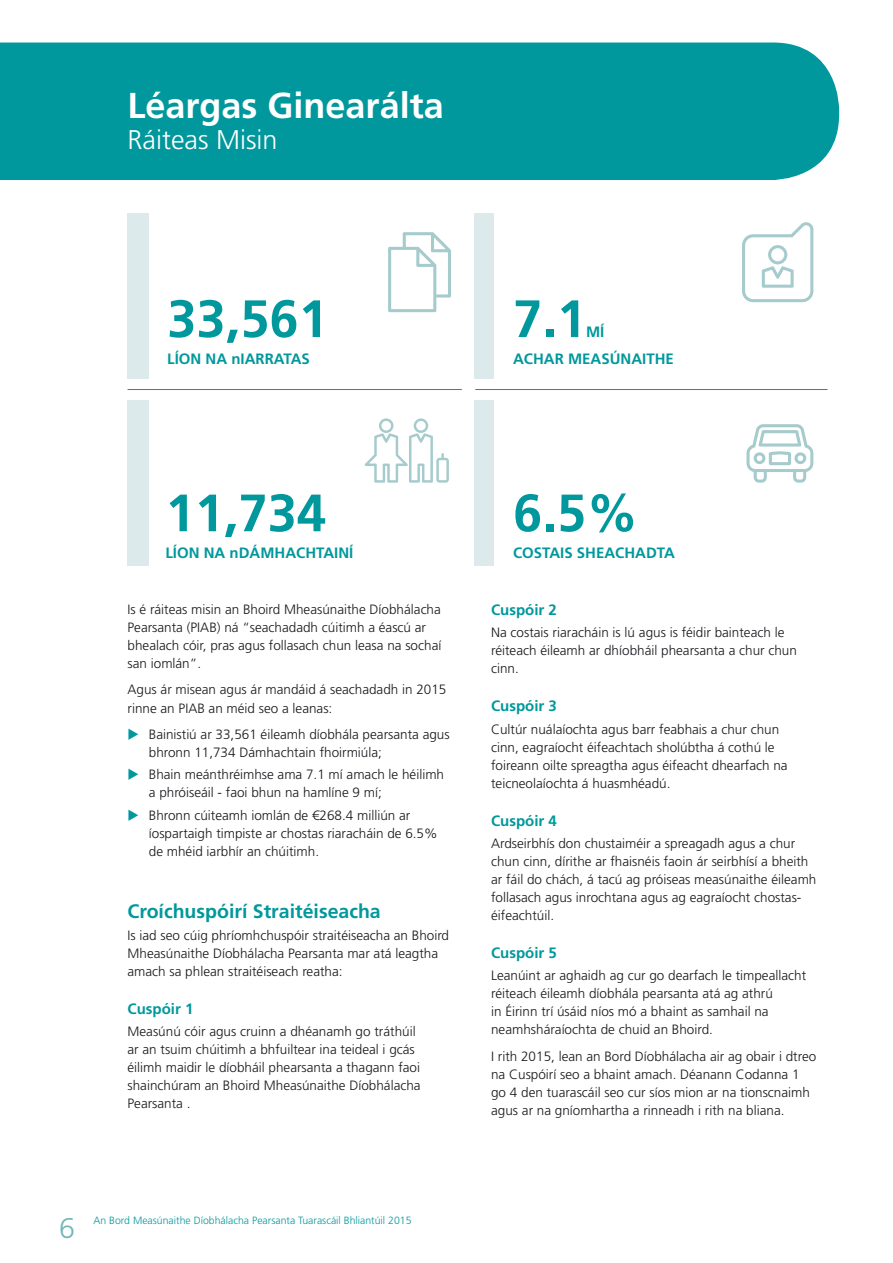
<style>
.page{position:relative;width:893px;height:1263px;background:#fff}
.page>*{position:absolute;margin:0;border:0;box-sizing:border-box;transform-origin:0 0}
.t1{font:700 52.5px "Frutiger LT Std";color:#00989c}
.SECTION_HEAD{font:700 36px "Frutiger LT Std";color:#fff}
.Folio{font:300 28.5px "Frutiger LT Std";color:#71b6b8}
.SECTION_SUBHEAD{font:300 27px "Frutiger LT Std";color:#fff}
.t2{font:700 19.5px "Frutiger LT Std";color:#00989c}
.t3{font:700 15px/26.5px "Frutiger LT Std";color:#00989c;text-align:center}
.Body_0-0__2{font:300 13.5px/18px "Frutiger LT Std";color:#1a171c}
.Body_5-5__1{font:300 13.5px/18px "Frutiger LT Std";color:#1a171c}
.Body_5-5__2{font:300 13.5px/18px "Frutiger LT Std";color:#1a171c}
.t4{font:300 10.5px "Frutiger LT Std";color:#00989c}
.s1{color:#00989c}
</style>
<div class="page">
<div style="left:128px;top:213px;width:21px;height:165px;background:#dceaeb"></div>
<div style="left:128px;top:400px;width:21px;height:166px;background:#dceaeb"></div>
<div style="left:474px;top:213px;width:19px;height:165px;background:#dceaeb"></div>
<div style="left:474px;top:400px;width:19px;height:166px;background:#dceaeb"></div>
<svg style="left:388px;top:232px;width:63px;height:80px"></svg>
<svg style="left:746px;top:424px;width:67px;height:59px"></svg>
<svg style="left:742px;top:222px;width:71px;height:80px"></svg>
<hr style="left:128px;top:389px;width:334px;height:1px;background:#00989c">
<hr style="left:475px;top:389px;width:352px;height:1px;background:#00989c">
<svg style="left:365px;top:418px;width:84px;height:65px"></svg>
<div style="left:0;top:43px;width:839px;height:137px;background:#00989c"></div>
<p class="SECTION_HEAD" style="left:128px;top:84px;width:318px">Léargas Ginearálta</p>
<p class="SECTION_SUBHEAD" style="left:128px;top:125px;width:152px">Ráiteas Misin</p>
<h1 class="t1" style="left:167px;top:288px;width:162px">33,561</h1>
<p class="t3" style="left:167px;top:345px;width:144px">LÍON NA nIARRATAS</p>
<h1 class="t1" style="left:513px;top:288px;width:74px">7.1</h1>
<p class="t3" style="left:513px;top:319px;width:162px">MÍ<br>ACHAR MEASÚNAITHE</p>
<h1 class="t1" style="left:165px;top:482px;width:162px">11,734</h1>
<p class="t3" style="left:165px;top:539px;width:189px">LÍON NA nDÁMHACHTAINÍ</p>
<p class="Body_0-0__2" style="left:128px;top:600px;width:315px">Is é ráiteas misin an Bhoird Mheasúnaithe Díobhálacha Pearsanta (PIAB) ná “seachadadh cúitimh a éascú ar bhealach cóir, pras agus follasach chun leasa na sochaí san iomlán”.</p>
<p class="Body_0-0__2" style="left:128px;top:681px;width:320px">Agus ár misean agus ár mandáid á seachadadh in 2015 rinne an PIAB an méid seo a leanas:</p>
<p class="Body_5-5__1" style="left:149px;top:725px;width:302px;text-indent:-21px"><span class="s1">◆</span> Bainistiú ar 33,561 éileamh díobhála pearsanta agus bhronn 11,734 Dámhachtain fhoirmiúla;</p>
<p class="Body_5-5__1" style="left:149px;top:766px;width:297px;text-indent:-21px"><span class="s1">◆</span> Bhain meánthréimhse ama 7.1 mí amach le héilimh a phróiseáil - faoi bhun na hamlíne 9 mí;</p>
<p class="Body_5-5__2" style="left:149px;top:806px;width:290px;text-indent:-21px"><span class="s1">◆</span> Bhronn cúiteamh iomlán de €268.4 milliún ar íospartaigh timpiste ar chostas riaracháin de 6.5% de mhéid iarbhír an chúitimh.</p>
<h2 class="t2" style="left:128px;top:899px;width:255px">Croíchuspóirí Straitéiseacha</h2>
<p class="Body_0-0__2" style="left:128px;top:926px;width:323px">Is iad seo cúig phríomhchuspóir straitéiseacha an Bhoird<br>Mheasúnaithe Díobhálacha Pearsanta mar atá leagtha amach sa phlean straitéiseach reatha:</p>
<h3 class="t3" style="left:128px;top:996px;width:67px">Cuspóir 1</h3>
<p class="Body_0-0__2" style="left:128px;top:1023px;width:295px">Measúnú cóir agus cruinn a dhéanamh go tráthúil ar an tsuim chúitimh a bhfuiltear ina teideal i gcás éilimh maidir le díobháil phearsanta a thagann faoi shainchúram an Bhoird Mheasúnaithe Díobhálacha Pearsanta .</p>
<p class="Folio" style="left:59px;top:1211px;width:17px">6</p>
<p class="t4" style="left:94px;top:1214px;width:320px">An Bord Measúnaithe Díobhálacha Pearsanta Tuarascáil Bhliantúil 2015</p>
<h1 class="t1" style="left:513px;top:482px;width:127px">6.5%</h1>
<p class="t3" style="left:513px;top:539px;width:163px">COSTAIS SHEACHADTA</p>
<h3 class="t3" style="left:491px;top:597px;width:67px">Cuspóir 2</h3>
<p class="Body_0-0__2" style="left:491px;top:624px;width:307px">Na costais riaracháin is lú agus is féidir bainteach le réiteach éileamh ar dhíobháil phearsanta a chur chun cinn.</p>
<h3 class="t3" style="left:491px;top:693px;width:67px">Cuspóir 3</h3>
<p class="Body_0-0__2" style="left:491px;top:720px;width:298px">Cultúr nuálaíochta agus barr feabhais a chur chun cinn, eagraíocht éifeachtach sholúbtha á cothú le foireann oilte spreagtha agus éifeacht dhearfach na teicneolaíochta á huasmhéadú.</p>
<h3 class="t3" style="left:491px;top:807px;width:67px">Cuspóir 4</h3>
<p class="Body_0-0__2" style="left:491px;top:834px;width:327px">Ardseirbhís don chustaiméir a spreagadh agus a chur chun cinn, dírithe ar fhaisnéis faoin ár seirbhísí a bheith ar fáil do chách, á tacú ag próiseas measúnaithe éileamh follasach agus inrochtana agus ag eagraíocht chostas&shy;éifeachtúil.</p>
<h3 class="t3" style="left:491px;top:939px;width:67px">Cuspóir 5</h3>
<p class="Body_0-0__2" style="left:491px;top:967px;width:317px">Leanúint ar aghaidh ag cur go dearfach le timpeallacht réiteach éileamh díobhála pearsanta atá ag athrú<br>in Éirinn trí úsáid níos mó a bhaint as samhail na neamhsháraíochta de chuid an Bhoird.</p>
<p class="Body_0-0__2" style="left:491px;top:1047px;width:327px">I rith 2015, lean an Bord Díobhálacha air ag obair i dtreo na Cuspóirí seo a bhaint amach. Déanann Codanna 1 go 4 den tuarascáil seo cur síos mion ar na tionscnaimh agus ar na gníomhartha a rinneadh i rith na bliana.</p>
</div>
